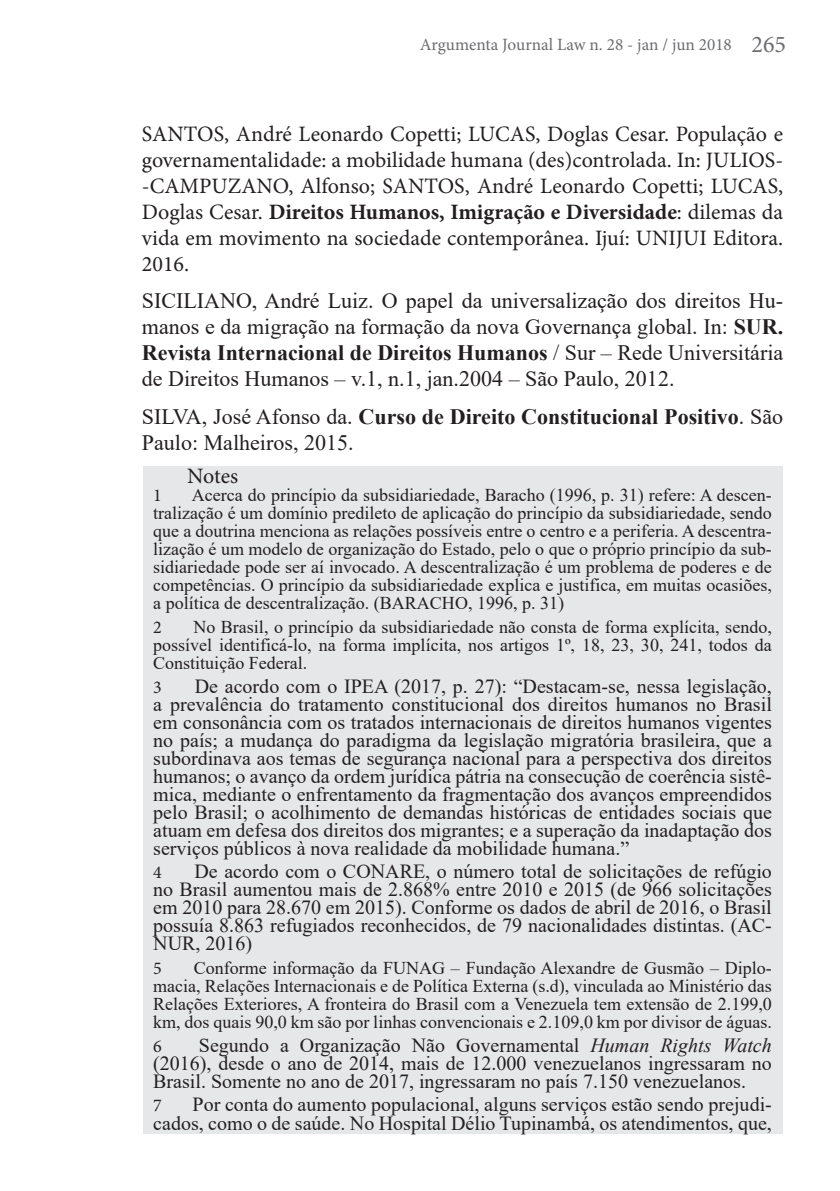
<style>
.page{position:relative;width:840px;height:1191px;background:#fff}
.page>*{position:absolute;margin:0;border:0;box-sizing:border-box;transform-origin:0 0}
.Bibliografia{font:22px/26px "Times New Roman";color:#231f20;text-align:justify}
.Bibliografia-2{font:22px/26px "Minion Pro";color:#231f20;text-align:justify}
.Texto_Artigo{font:22px "Minion Pro";letter-spacing:-.01em;color:#231f20}
.t1{font:20px/18px "Times New Roman";color:#231f20;text-align:justify}
.t2{font:18px/18px "Times New Roman";color:#231f20;text-align:justify}
.t3{font:18px "Minion Pro";color:#231f20}
.t4{font:17.2px "Minion Pro";color:#6c6d70}
.s1{font-size:24px}
.s2{font-weight:700}
.s3{font-style:italic}
</style>
<div class="page">
<div style="left:143px;top:466px;width:638px;height:667px;background:#e6e7e9"></div>
<p class="t4" style="left:419px;top:33px;width:367px">Argumenta Journal Law n. 28 - jan / jun 2018 <span class="s1">265</span></p>
<p class="Bibliografia-2" style="left:142px;top:121px;width:642px">SANTOS, André Leonardo Copetti; LUCAS, Doglas Cesar. População e governamentalidade: a mobilidade humana (des)controlada. In: JULIOS--CAMPUZANO, Alfonso; SANTOS, André Leonardo Copetti; LUCAS, Doglas Cesar. <span class="s2">Direitos Humanos, Imigração e Diversidade</span>: dilemas da vida em movimento na sociedade contemporânea. Ijuí: UNIJUI Editora.<br>2016.</p>
<p class="Bibliografia" style="left:142px;top:287px;width:642px">SICILIANO, André Luiz. O papel da universalização dos direitos Hu&shy;manos e da migração na formação da nova Governança global. In: <span class="s2">SUR.<br>Revista Internacional de Direitos Humanos</span> / Sur – Rede Universitária de Direitos Humanos – v.1, n.1, jan.2004 – São Paulo, 2012.</p>
<p class="Bibliografia" style="left:142px;top:402px;width:642px">SILVA, José Afonso da. <span class="s2">Curso de Direito Constitucional Positivo</span>. São<br>Paulo: Malheiros, 2015.</p>
<p class="Texto_Artigo" style="left:187px;top:461px;width:52px">Notes</p>
<p class="t3" style="left:153px;top:483px;width:10px">1</p>
<p class="t2" style="left:153px;top:485px;width:619px;text-indent:39px">Acerca do princípio da subsidiariedade, Baracho (1996, p. 31) refere: A descen&shy;tralização é um domínio predileto de aplicação do princípio da subsidiariedade, sendo que a doutrina menciona as relações possíveis entre o centro e a periferia. A descentra&shy;lização é um modelo de organização do Estado, pelo o que o próprio princípio da sub&shy;sidiariedade pode ser aí invocado. A descentralização é um problema de poderes e de competências. O princípio da subsidiariedade explica e justifica, em muitas ocasiões, a política de descentralização. (BARACHO, 1996, p. 31)</p>
<p class="t3" style="left:153px;top:615px;width:10px">2</p>
<p class="t2" style="left:153px;top:617px;width:619px;text-indent:40px">No Brasil, o princípio da subsidiariedade não consta de forma explícita, sendo, possível identificá-lo, na forma implícita, nos artigos 1º, 18, 23, 30, 241, todos da Constituição Federal.</p>
<p class="t3" style="left:153px;top:675px;width:10px">3</p>
<p class="t1" style="left:153px;top:676px;width:619px;text-indent:41px">De acordo com o IPEA (2017, p. 27): “Destacam-se, nessa legislação, a prevalência do tratamento constitucional dos direitos humanos no Brasil em consonância com os tratados internacionais de direitos humanos vigentes no país; a mudança do paradigma da legislação migratória brasileira, que a subordinava aos temas de segurança nacional para a perspectiva dos direitos humanos; o avanço da ordem jurídica pátria na consecução de coerência sistê&shy;mica, mediante o enfrentamento da fragmentação dos avanços empreendidos pelo Brasil; o acolhimento de demandas históricas de entidades sociais que atuam em defesa dos direitos dos migrantes; e a superação da inadaptação dos serviços públicos à nova realidade da mobilidade humana.”</p>
<p class="t3" style="left:153px;top:860px;width:10px">4</p>
<p class="t1" style="left:153px;top:862px;width:620px;text-indent:41px">De acordo com o CONARE, o número total de solicitações de refúgio no Brasil aumentou mais de 2.868% entre 2010 e 2015 (de 966 solicitações em 2010 para 28.670 em 2015). Conforme os dados de abril de 2016, o Brasil possuía 8.863 refugiados reconhecidos, de 79 nacionalidades distintas. (AC-NUR, 2016)</p>
<p class="t3" style="left:153px;top:956px;width:10px">5</p>
<p class="t2" style="left:153px;top:958px;width:619px;text-indent:40px">Conforme informação da FUNAG – Fundação Alexandre de Gusmão – Diplo&shy;macia, Relações Internacionais e de Política Externa (s.d), vinculada ao Ministério das Relações Exteriores, A fronteira do Brasil com a Venezuela tem extensão de 2.199,0 km, dos quais 90,0 km são por linhas convencionais e 2.109,0 km por divisor de águas.</p>
<p class="t3" style="left:153px;top:1034px;width:10px">6</p>
<p class="t1" style="left:153px;top:1035px;width:619px;text-indent:46px">Segundo a Organização Não Governamental <span class="s3">Human Rights Watch </span>(2016), desde o ano de 2014, mais de 12.000 venezuelanos ingressaram no Brasil. Somente no ano de 2017, ingressaram no país 7.150 venezuelanos.</p>
<p class="t3" style="left:153px;top:1093px;width:10px">7</p>
<p class="t1" style="left:153px;top:1095px;width:619px;text-align:right">Por conta do aumento populacional, alguns serviços estão sendo prejudi&shy;cados, como o de saúde. No Hospital Délio Tupinambá, os atendimentos, que,</p>
</div>
